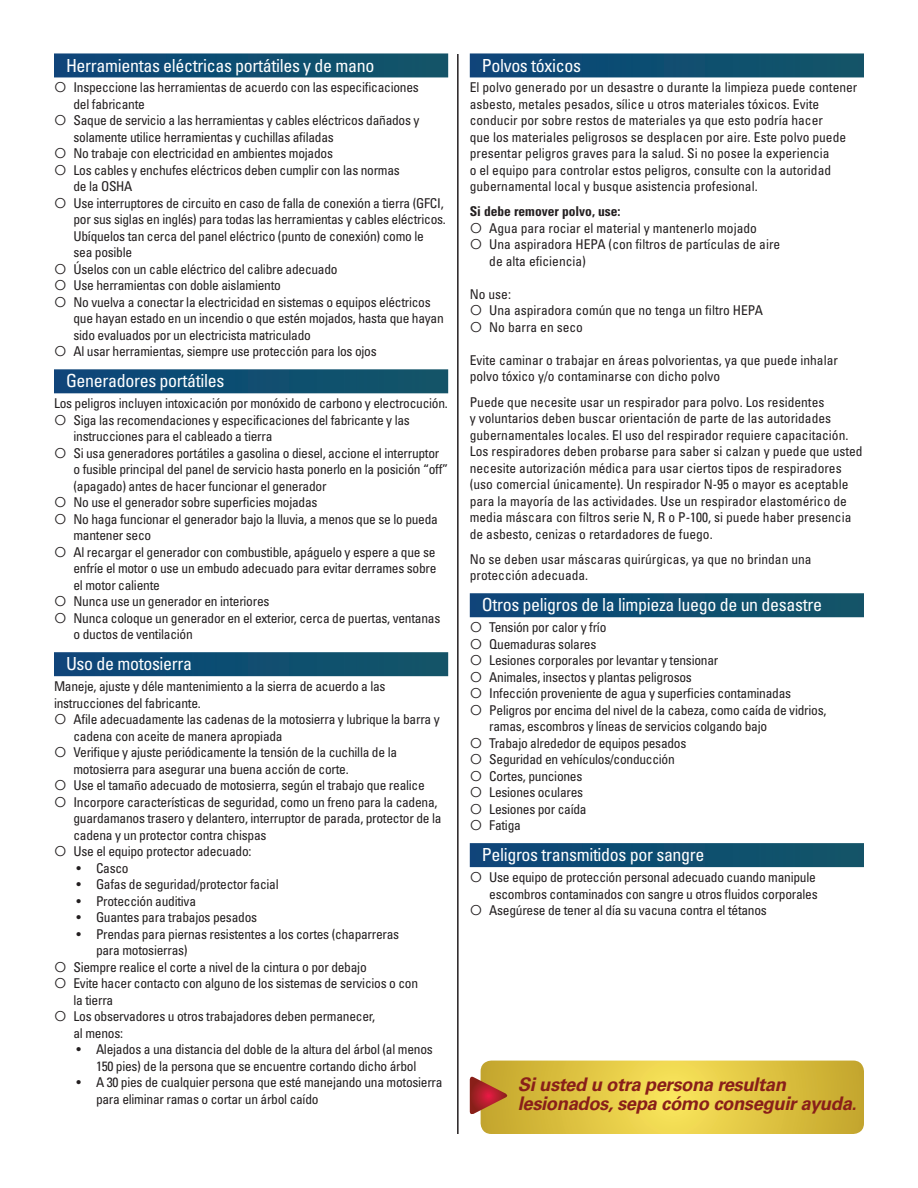
<style>
.page{position:relative;width:918px;height:1188px;background:#fff}
.page>*{position:absolute;margin:0;border:0;box-sizing:border-box;transform-origin:0 0}
.Subheads{font:italic 700 18.75px/19.5px "Univers LT Std";letter-spacing:-.02em;color:#891f19}
.Subheads_Navy_Teal_B{font:condensed 18px "Univers LT Std";letter-spacing:-.02em;color:#fff}
.Body{font:condensed 13.5px/16.5px "Univers LT Std";letter-spacing:-.02em;color:#231f20}
.Body-2{font:condensed 13.5px/16.5px "Univers LT Std";color:#231f20}
.Body__no_space_after{font:condensed 13.5px/16.5px "Univers LT Std";letter-spacing:-.02em;color:#231f20}
.Body_Bold{font:condensed 13.5px/16.5px "Univers LT Std";color:#231f20}
.Body__no_space_after-2{font:700 condensed 13.5px "Univers LT Std";color:#231f20}
</style>
<div class="page">
<div style="left:54px;top:53px;width:394px;height:24px;background:#0f4d71"></div>
<div style="left:54px;top:369px;width:394px;height:24px;background:#0f4d71"></div>
<div style="left:54px;top:652px;width:394px;height:24px;background:#0f4d71"></div>
<div style="left:470px;top:53px;width:394px;height:24px;background:#0f4d71"></div>
<div style="left:470px;top:593px;width:394px;height:24px;background:#0f4d71"></div>
<div style="left:470px;top:843px;width:394px;height:24px;background:#0f4d71"></div>
<svg style="left:470px;top:1061px;width:394px;height:73px;background:#ddc044"></svg>
<hr style="left:457px;top:54px;width:2px;height:1080px;background:#231f20">
<p class="Subheads_Navy_Teal_B" style="left:66px;top:54px;width:310px">Herramientas eléctricas portátiles y de mano</p>
<p class="Body" style="left:73px;top:79px;width:347px">Inspeccione las herramientas de acuerdo con las especificaciones del fabricante</p>
<p class="Body" style="left:73px;top:112px;width:348px">Saque de servicio a las herramientas y cables eléctricos dañados y solamente utilice herramientas y cuchillas afiladas</p>
<p class="Body" style="left:73px;top:145px;width:261px">No trabaje con electricidad en ambientes mojados</p>
<p class="Body" style="left:73px;top:162px;width:328px">Los cables y enchufes eléctricos deben cumplir con las normas de la OSHA</p>
<p class="Body" style="left:73px;top:195px;width:374px">Use interruptores de circuito en caso de falla de conexión a tierra (GFCI, por sus siglas en inglés) para todas las herramientas y cables eléctricos.<br>Ubíquelos tan cerca del panel eléctrico (punto de conexión) como le sea posible</p>
<p class="Body" style="left:73px;top:261px;width:266px">Úselos con un cable eléctrico del calibre adecuado</p>
<p class="Body" style="left:73px;top:277px;width:209px">Use herramientas con doble aislamiento</p>
<p class="Body" style="left:73px;top:294px;width:372px">No vuelva a conectar la electricidad en sistemas o equipos eléctricos que hayan estado en un incendio o que estén mojados, hasta que hayan sido evaluados por un electricista matriculado</p>
<p class="Body" style="left:73px;top:343px;width:305px">Al usar herramientas, siempre use protección para los ojos</p>
<p class="Subheads_Navy_Teal_B" style="left:66px;top:370px;width:160px">Generadores portátiles</p>
<p class="Body__no_space_after" style="left:54px;top:395px;width:395px">Los peligros incluyen intoxicación por monóxido de carbono y electrocución.</p>
<p class="Body" style="left:73px;top:411px;width:338px">Siga las recomendaciones y especificaciones del fabricante y las instrucciones para el cableado a tierra</p>
<p class="Body" style="left:73px;top:444px;width:376px">Si usa generadores portátiles a gasolina o diesel, accione el interruptor o fusible principal del panel de servicio hasta ponerlo en la posición “off” (apagado) antes de hacer funcionar el generador</p>
<p class="Body" style="left:73px;top:494px;width:246px">No use el generador sobre superficies mojadas</p>
<p class="Body" style="left:73px;top:510px;width:366px">No haga funcionar el generador bajo la lluvia, a menos que se lo pueda mantener seco</p>
<p class="Body" style="left:73px;top:543px;width:365px;text-align:justify">Al recargar el generador con combustible, apáguelo y espere a que se enfríe el motor o use un embudo adecuado para evitar derrames sobre el motor caliente</p>
<p class="Body" style="left:73px;top:593px;width:198px">Nunca use un generador en interiores</p>
<p class="Body" style="left:73px;top:609px;width:368px">Nunca coloque un generador en el exterior, cerca de puertas, ventanas o ductos de ventilación</p>
<p class="Subheads_Navy_Teal_B" style="left:66px;top:652px;width:128px">Uso de motosierra</p>
<p class="Body__no_space_after" style="left:54px;top:678px;width:333px">Maneje, ajuste y déle mantenimiento a la sierra de acuerdo a las instrucciones del fabricante.</p>
<p class="Body" style="left:73px;top:711px;width:368px">Afile adecuadamente las cadenas de la motosierra y lubrique la barra y cadena con aceite de manera apropiada</p>
<p class="Body" style="left:73px;top:744px;width:325px">Verifique y ajuste periódicamente la tensión de la cuchilla de la motosierra para asegurar una buena acción de corte.</p>
<p class="Body" style="left:73px;top:777px;width:353px">Use el tamaño adecuado de motosierra, según el trabajo que realice</p>
<p class="Body" style="left:73px;top:793px;width:370px">Incorpore características de seguridad, como un freno para la cadena, guardamanos trasero y delantero, interruptor de parada, protector de la cadena y un protector contra chispas</p>
<p class="Body" style="left:73px;top:843px;width:180px">Use el equipo protector adecuado:</p>
<p class="Body" style="left:76px;top:859px;width:54px">• Casco</p>
<p class="Body" style="left:76px;top:876px;width:204px">• Gafas de seguridad/protector facial</p>
<p class="Body" style="left:76px;top:892px;width:121px">• Protección auditiva</p>
<p class="Body" style="left:76px;top:909px;width:182px">• Guantes para trabajos pesados</p>
<p class="Body" style="left:96px;top:925px;width:305px;text-indent:-20px">• Prendas para piernas resistentes a los cortes (chaparreras para motosierras)</p>
<p class="Body" style="left:73px;top:958px;width:295px">Siempre realice el corte a nivel de la cintura o por debajo</p>
<p class="Body" style="left:73px;top:975px;width:346px">Evite hacer contacto con alguno de los sistemas de servicios o con la tierra</p>
<p class="Body" style="left:73px;top:1008px;width:303px">Los observadores u otros trabajadores deben permanecer, al menos:</p>
<p class="Body" style="left:76px;top:1041px;width:358px;text-align:center">• Alejados a una distancia del doble de la altura del árbol (al menos<br>150 pies) de la persona que se encuentre cortando dicho árbol</p>
<p class="Body" style="left:96px;top:1074px;width:348px;text-indent:-20px">• A 30 pies de cualquier persona que esté manejando una motosierra para eliminar ramas o cortar un árbol caído</p>
<p class="Subheads_Navy_Teal_B" style="left:482px;top:54px;width:101px">Polvos tóxicos</p>
<p class="Body-2" style="left:470px;top:79px;width:389px">El polvo generado por un desastre o durante la limpieza puede contener asbesto, metales pesados, sílice u otros materiales tóxicos. Evite conducir por sobre restos de materiales ya que esto podría hacer<br>que los materiales peligrosos se desplacen por aire. Este polvo puede presentar peligros graves para la salud. Si no posee la experiencia<br>o el equipo para controlar estos peligros, consulte con la autoridad gubernamental local y busque asistencia profesional.</p>
<p class="Body__no_space_after-2" style="left:470px;top:203px;width:152px">Si debe remover polvo, use:</p>
<p class="Body-2" style="left:489px;top:220px;width:269px">Agua para rociar el material y mantenerlo mojado</p>
<p class="Body-2" style="left:489px;top:236px;width:293px">Una aspiradora HEPA (con filtros de partículas de aire de alta eficiencia)</p>
<p class="Body_Bold" style="left:470px;top:286px;width:43px">No use:</p>
<p class="Body-2" style="left:489px;top:302px;width:275px">Una aspiradora común que no tenga un filtro HEPA</p>
<p class="Body-2" style="left:489px;top:319px;width:95px">No barra en seco</p>
<p class="Body-2" style="left:470px;top:352px;width:370px">Evite caminar o trabajar en áreas polvorientas, ya que puede inhalar polvo tóxico y/o contaminarse con dicho polvo</p>
<p class="Body-2" style="left:470px;top:393px;width:394px">Puede que necesite usar un respirador para polvo. Los residentes<br>y voluntarios deben buscar orientación de parte de las autoridades gubernamentales locales. El uso del respirador requiere capacitación.<br>Los respiradores deben probarse para saber si calzan y puede que usted necesite autorización médica para usar ciertos tipos de respiradores (uso comercial únicamente). Un respirador N-95 o mayor es aceptable para la mayoría de las actividades. Use un respirador elastomérico de media máscara con filtros serie N, R o P-100, si puede haber presencia de asbesto, cenizas o retardadores de fuego.</p>
<p class="Body_Bold" style="left:470px;top:550px;width:343px">No se deben usar máscaras quirúrgicas, ya que no brindan una protección adecuada.</p>
<p class="Subheads_Navy_Teal_B" style="left:482px;top:594px;width:342px">Otros peligros de la limpieza luego de un desastre</p>
<p class="Body" style="left:489px;top:619px;width:119px">Tensión por calor y frío</p>
<p class="Body" style="left:489px;top:635px;width:109px">Quemaduras solares</p>
<p class="Body" style="left:489px;top:652px;width:231px">Lesiones corporales por levantar y tensionar</p>
<p class="Body" style="left:489px;top:668px;width:204px">Animales, insectos y plantas peligrosos</p>
<p class="Body" style="left:489px;top:685px;width:303px">Infección proveniente de agua y superficies contaminadas</p>
<p class="Body" style="left:489px;top:701px;width:339px">Peligros por encima del nivel de la cabeza, como caída de vidrios, ramas, escombros y líneas de servicios colgando bajo</p>
<p class="Body" style="left:489px;top:734px;width:199px">Trabajo alrededor de equipos pesados</p>
<p class="Body" style="left:489px;top:751px;width:187px">Seguridad en vehículos/conducción</p>
<p class="Body" style="left:489px;top:767px;width:95px">Cortes, punciones</p>
<p class="Body" style="left:489px;top:784px;width:95px">Lesiones oculares</p>
<p class="Body" style="left:489px;top:800px;width:99px">Lesiones por caída</p>
<p class="Body" style="left:489px;top:817px;width:33px">Fatiga</p>
<p class="Subheads_Navy_Teal_B" style="left:482px;top:843px;width:224px">Peligros transmitidos por sangre</p>
<p class="Body" style="left:489px;top:869px;width:330px">Use equipo de protección personal adecuado cuando manipule escombros contaminados con sangre u otros fluidos corporales</p>
<p class="Body" style="left:489px;top:902px;width:279px">Asegúrese de tener al día su vacuna contra el tétanos</p>
<p class="Subheads" style="left:518px;top:1074px;width:340px">Si usted u otra persona resultan lesionados, sepa cómo conseguir ayuda.</p>
</div>
